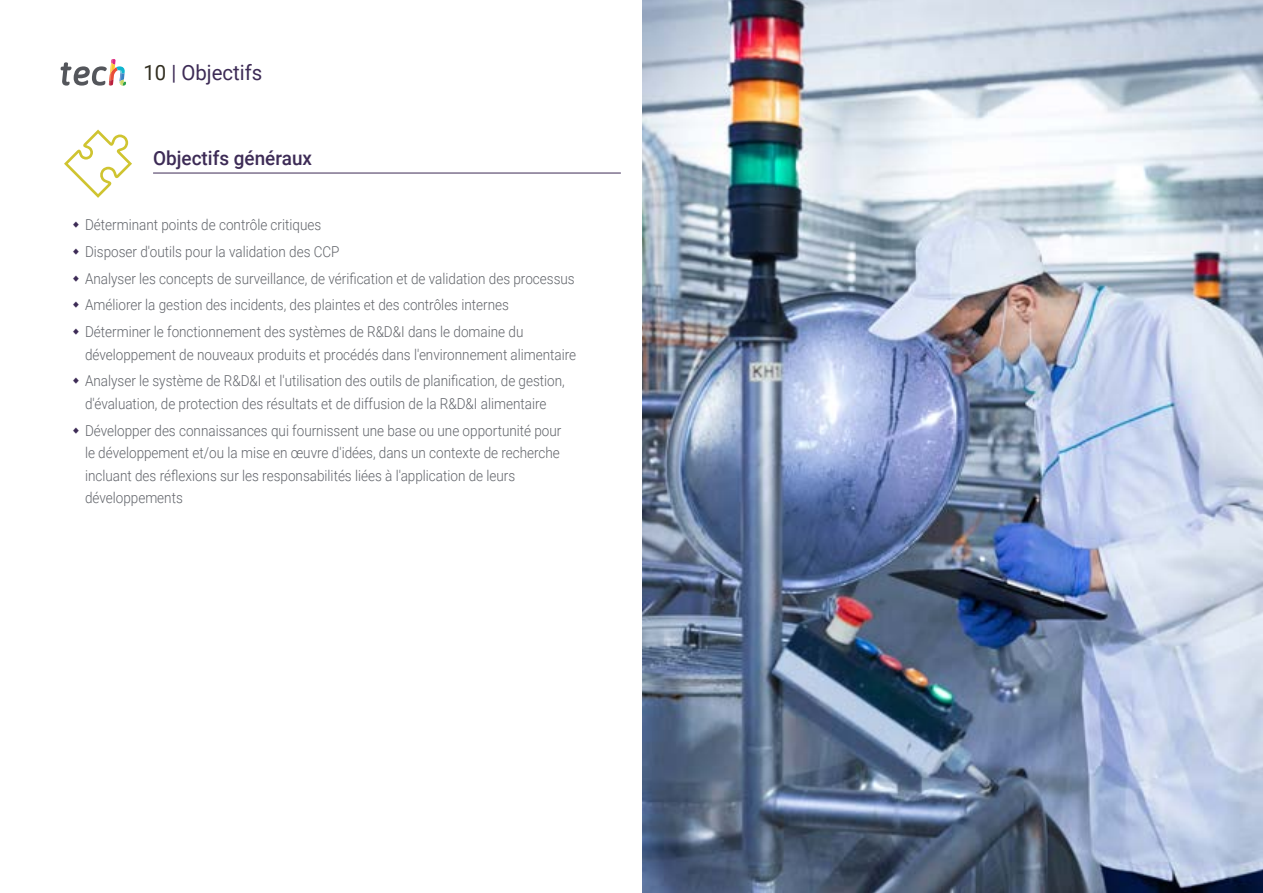
<style>
.page{position:relative;width:1263px;height:893px;background:#fff}
.page>*{position:absolute;margin:0;border:0;box-sizing:border-box;transform-origin:0 0}
.t1{font:21px "Roboto";color:#3d2b56}
.t2{font:500 19.5px "Roboto";color:#3d2b56}
.t3{font:300 15px/26.7px "Roboto";color:#61646a;scale:.9 1}
.s1{color:#312e20}
</style>
<div class="page">
<hr style="left:153px;top:173px;width:468px;height:1px;background:#3d2b56">
<svg style="left:64px;top:130px;width:68px;height:68px"></svg>
<img style="left:642px;top:0;width:621px;height:893px">
<svg style="left:61px;top:59px;width:65px;height:27px"></svg>
<h1 class="t1" style="left:144px;top:57px;width:120px"><span class="s1">10</span> | Objectifs</h1>
<h2 class="t2" style="left:153px;top:144px;width:160px">Objectifs généraux</h2>
<p class="t3" style="left:85px;top:211px;width:546px">Déterminant points de contrôle critiques<br>Disposer d'outils pour la validation des CCP<br>Analyser les concepts de surveillance, de vérification et de validation des processus Améliorer la gestion des incidents, des plaintes et des contrôles internes Déterminer le fonctionnement des systèmes de R&amp;D&amp;I dans le domaine du</p>
<p class="t3" style="left:85px;top:340px;width:547px">développement de nouveaux produits et procédés dans l'environnement alimentaire<br>Analyser le système de R&amp;D&amp;I et l'utilisation des outils de planification, de gestion,</p>
<p class="t3" style="left:85px;top:390px;width:531px">d'évaluation, de protection des résultats et de diffusion de la R&amp;D&amp;I alimentaire<br>Développer des connaissances qui fournissent une base ou une opportunité pour</p>
<p class="t3" style="left:85px;top:441px;width:529px;line-height:22.5px">le développement et/ou la mise en œuvre d'idées, dans un contexte de recherche incluant des réflexions sur les responsabilités liées à l'application de leurs développements</p>
</div>
